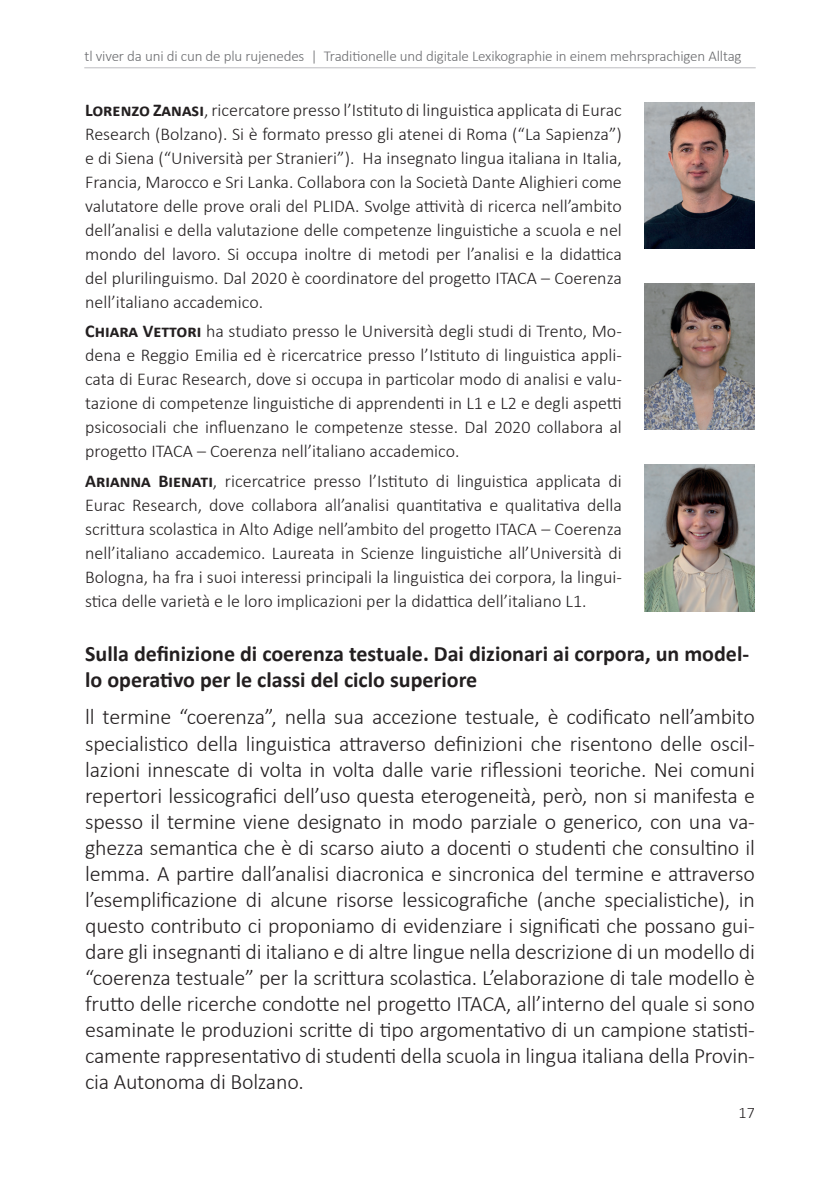
<style>
.page{position:relative;width:840px;height:1191px;background:#fff}
.page>*{position:absolute;margin:0;border:0;box-sizing:border-box;transform-origin:0 0}
.t1{font:300 22px/26px "Calibri";letter-spacing:-.01em;color:#231f20;text-align:justify}
.t2{font:700 22px/26px "Calibri";color:#231f20}
.t3{font:300 18px/24px "Calibri";color:#231f20;text-align:justify}
.t4{font:300 16px "Calibri";color:#231f20}
.t5{font:300 15px "Calibri";letter-spacing:-.01em;color:#6c6d70}
.s1{font-weight:700}
</style>
<div class="page">
<hr style="left:84px;top:67px;width:671px;height:1px;background:#bcbdc0">
<img style="left:644px;top:102px;width:110px;height:147px">
<img style="left:644px;top:283px;width:110px;height:147px">
<img style="left:644px;top:465px;width:110px;height:146px">
<p class="t5" style="left:84px;top:47px;width:658px">tl viver da uni di cun de plu rujenedes | Traditionelle und digitale Lexikographie in einem mehrsprachigen Alltag</p>
<p class="t3" style="left:85px;top:97px;width:538px"><span class="s1">Lorenzo Zanasi</span>, ricercatore presso l’Istituto di linguistica applicata di Eurac Research (Bolzano). Si è formato presso gli atenei di Roma (“La Sapienza”) e di Siena (“Università per Stranieri”). Ha insegnato lingua italiana in Italia, Francia, Marocco e Sri Lanka. Collabora con la Società Dante Alighieri come valutatore delle prove orali del PLIDA. Svolge attività di ricerca nell’ambito dell’analisi e della valutazione delle competenze linguistiche a scuola e nel mondo del lavoro. Si occupa inoltre di metodi per l’analisi e la didattica del plurilinguismo. Dal 2020 è coordinatore del progetto ITACA – Coerenza nell’italiano accademico.</p>
<p class="t3" style="left:85px;top:319px;width:538px"><span class="s1">Chiara Vettori</span> ha studiato presso le Università degli studi di Trento, Mo&shy;dena e Reggio Emilia ed è ricercatrice presso l’Istituto di linguistica appli&shy;cata di Eurac Research, dove si occupa in particolar modo di analisi e valu&shy;tazione di competenze linguistiche di apprendenti in L1 e L2 e degli aspetti psicosociali che influenzano le competenze stesse. Dal 2020 collabora al progetto ITACA – Coerenza nell’italiano accademico.</p>
<p class="t3" style="left:85px;top:469px;width:538px"><span class="s1">Arianna Bienati</span>, ricercatrice presso l’Istituto di linguistica applicata di Eurac Research, dove collabora all’analisi quantitativa e qualitativa della scrittura scolastica in Alto Adige nell’ambito del progetto ITACA – Coerenza nell’italiano accademico. Laureata in Scienze linguistiche all’Università di Bologna, ha fra i suoi interessi principali la linguistica dei corpora, la lingui&shy;stica delle varietà e le loro implicazioni per la didattica dell’italiano L1.</p>
<p class="t2" style="left:85px;top:640px;width:665px">Sulla definizione di coerenza testuale. Dai dizionari ai corpora, un model&shy;lo operativo per le classi del ciclo superiore</p>
<p class="t1" style="left:85px;top:704px;width:671px">ll termine “coerenza”, nella sua accezione testuale, è codificato nell’ambito specialistico della linguistica attraverso definizioni che risentono delle oscil&shy;lazioni innescate di volta in volta dalle varie riflessioni teoriche. Nei comuni repertori lessicografici dell’uso questa eterogeneità, però, non si manifesta e spesso il termine viene designato in modo parziale o generico, con una va&shy;ghezza semantica che è di scarso aiuto a docenti o studenti che consultino il lemma. A partire dall’analisi diacronica e sincronica del termine e attraverso l’esemplificazione di alcune risorse lessicografiche (anche specialistiche), in questo contributo ci proponiamo di evidenziare i significati che possano gui&shy;dare gli insegnanti di italiano e di altre lingue nella descrizione di un modello di “coerenza testuale” per la scrittura scolastica. L’elaborazione di tale modello è frutto delle ricerche condotte nel progetto ITACA, all’interno del quale si sono esaminate le produzioni scritte di tipo argomentativo di un campione statisti&shy;camente rappresentativo di studenti della scuola in lingua italiana della Provin&shy;cia Autonoma di Bolzano.</p>
<p class="t4" style="left:738px;top:1102px;width:18px">17</p>
</div>
